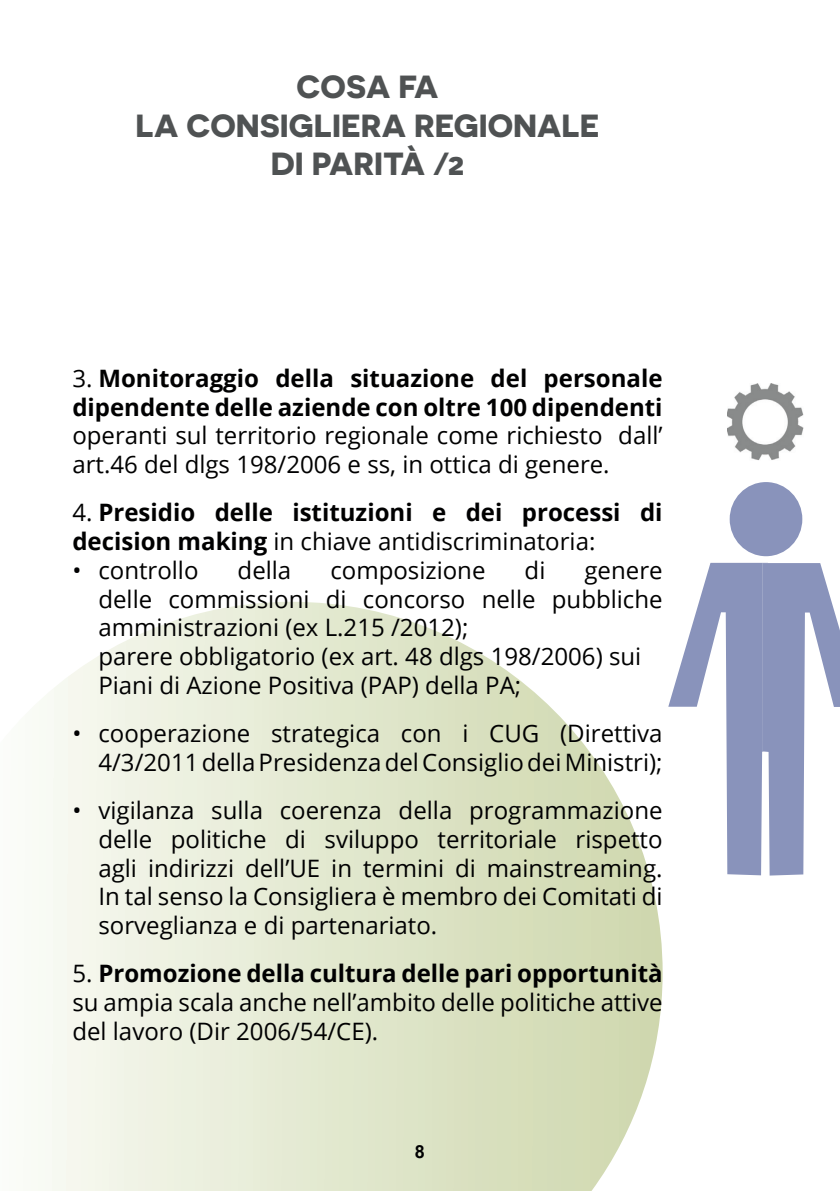
<style>
.page{position:relative;width:840px;height:1191px;background:#fff}
.page>*{position:absolute;margin:0;border:0;box-sizing:border-box;transform-origin:0 0}
.t1{font:700 32px/38.4px "Novecentosanswide";color:#4f5253;text-align:center}
.t2{font:24px/28.8px "Open Sans";color:#000001}
.t3{font:700 24px/28.8px "Open Sans";color:#000001}
.t4{font:700 18px "Arial";color:#000001}
.s1{font-weight:400}
.s2{font-weight:700}
</style>
<div class="page">
<svg style="left:38px;top:602px;width:624px;height:589px"></svg>
<div style="left:729px;top:482px;width:72px;height:74px;background:#8993bb;border-radius:50%"></div>
<svg style="left:668px;top:563px;width:171px;height:312px"></svg>
<img style="left:727px;top:383px;width:77px;height:77px">
<h1 class="t1" style="left:135px;top:67px;width:465px">COSA FA<br>LA CONSIGLIERA REGIONALE<br>DI PARITÀ /2</h1>
<p class="t3" style="left:72px;top:363px;width:591px"><span class="s1">3.</span> Monitoraggio della situazione del personale dipendente delle aziende con oltre 100 dipendenti</p>
<p class="t2" style="left:72px;top:421px;width:591px">operanti sul territorio regionale come richiesto dall’ art.46 del dlgs 198/2006 e ss, in ottica di genere.</p>
<p class="t3" style="left:72px;top:497px;width:591px"><span class="s1">4.</span> Presidio delle istituzioni e dei processi di decision making <span class="s1">in chiave antidiscriminatoria:</span></p>
<p class="t2" style="left:72px;top:555px;width:128px">• controllo</p>
<p class="t2" style="left:237px;top:555px;width:55px">della</p>
<p class="t2" style="left:330px;top:555px;width:156px">composizione</p>
<p class="t2" style="left:524px;top:555px;width:22px">di</p>
<p class="t2" style="left:98px;top:555px;width:565px;text-indent:486px">genere delle commissioni di concorso nelle pubbliche amministrazioni (ex L.215 /2012);<br>parere obbligatorio (ex art. 48 dlgs 198/2006) sui Piani di Azione Positiva (PAP) della PA;</p>
<p class="t2" style="left:72px;top:718px;width:591px;text-align:right">• cooperazione strategica con i CUG (Direttiva<br>4/3/2011 della Presidenza del Consiglio dei Ministri);</p>
<p class="t2" style="left:98px;top:795px;width:565px;text-align:justify;text-indent:-26px">• vigilanza sulla coerenza della programmazione delle politiche di sviluppo territoriale rispetto agli indirizzi dell’UE in termini di mainstreaming.<br>In tal senso la Consigliera è membro dei Comitati di sorveglianza e di partenariato.</p>
<p class="t2" style="left:72px;top:958px;width:591px;text-align:justify">5. <span class="s2">Promozione della cultura delle pari opportunità </span>su ampia scala anche nell’ambito delle politiche attive del lavoro (Dir 2006/54/CE).</p>
<p class="t4" style="left:415px;top:1138px;width:12px">8</p>
</div>
